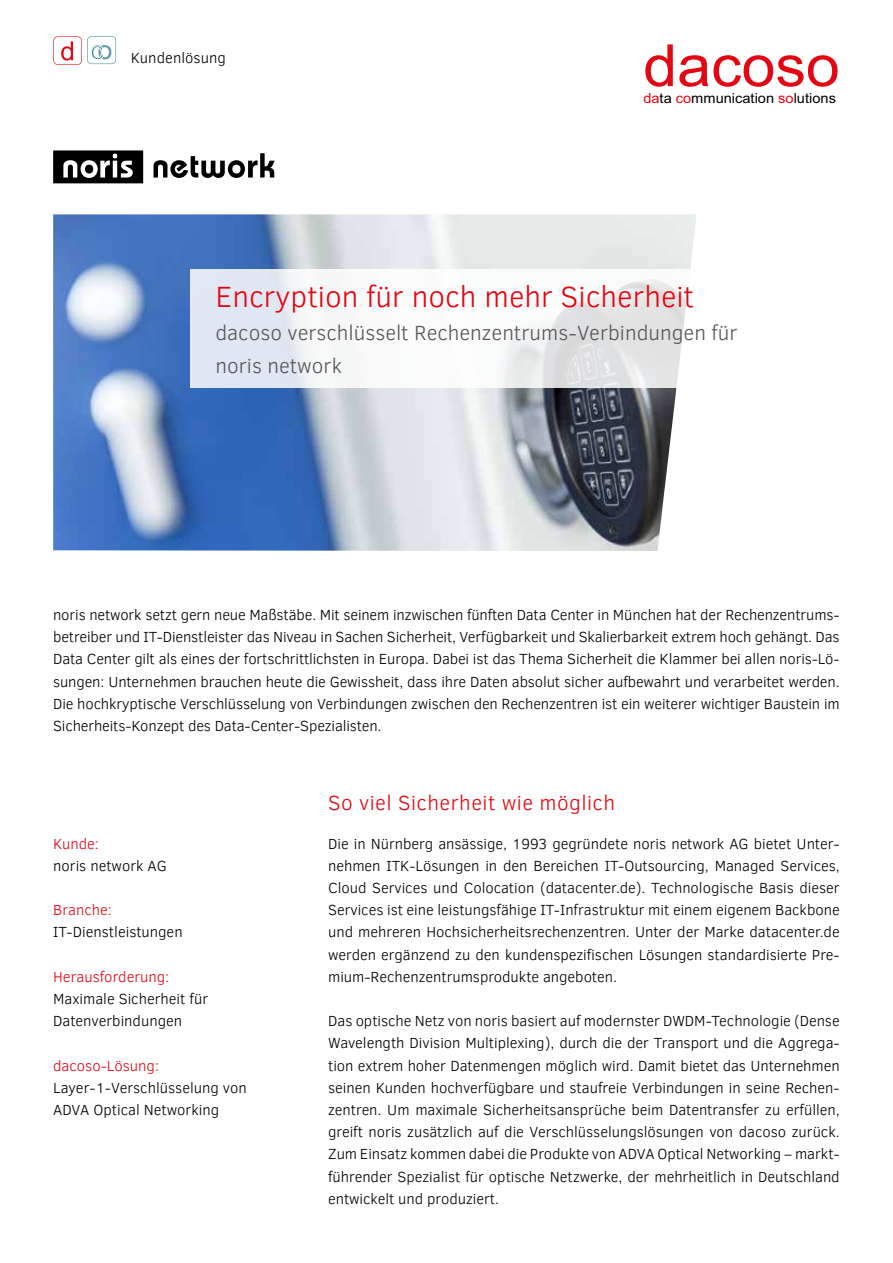
<style>
.page{position:relative;width:893px;height:1263px;background:#fff}
.page>*{position:absolute;margin:0;border:0;box-sizing:border-box;transform-origin:0 0}
.t1{font:58.2px "Arial";color:#e30613;scale:1.05 1}
.t2{font:300 30px "Clear Sans";color:#e30613}
.t3{font:25.35px "Arial";color:#2d828f;scale:1.04 1}
.t4{font:300 21px/33px "Clear Sans";color:#575756}
.t5{font:300 21px "Clear Sans";letter-spacing:.02em;color:#e30613}
.t6{font:300 15px/22.2px "Clear Sans";letter-spacing:-.005em;color:#000;text-align:justify}
.t7{font:300 15px "Clear Sans";color:#e30613}
.t8{font:13.95px "Arial";color:#000;scale:1.05 1}
.s1{color:#6398a3}
.s2{color:#e30613}
</style>
<div class="page">
<img style="left:53px;top:214px;width:644px;height:337px">
<svg style="left:191px;top:269px;width:506px;height:118px;fill:#f5f7f7"></svg>
<svg style="left:53px;top:36px;width:63px;height:29px"></svg>
<svg style="left:154px;top:153px;width:121px;height:25px"></svg>
<svg style="left:53px;top:150px;width:90px;height:33px"></svg>
<h3 class="t3" style="left:90px;top:34px;width:23px">c<span class="s1">o</span></h3>
<p class="t6" style="left:131px;top:47px;width:97px">Kundenlösung</p>
<h1 class="t1" style="left:643px;top:28px;width:189px">dacoso</h1>
<p class="t8" style="left:643px;top:89px;width:185px"><span class="s2">da</span>ta <span class="s2">co</span>mmunication <span class="s2">so</span>lutions</p>
<h2 class="t2" style="left:215px;top:277px;width:480px">Encryption für noch mehr Sicherheit</h2>
<h3 class="t4" style="left:215px;top:316px;width:524px">dacoso verschlüsselt Rechenzentrums-Verbindungen für noris network</h3>
<p class="t6" style="left:53px;top:604px;width:788px">noris network setzt gern neue Maßstäbe. Mit seinem inzwischen fünften Data Center in München hat der Rechenzentrums&shy;betreiber und IT-Dienstleister das Niveau in Sachen Sicherheit, Verfügbarkeit und Skalierbarkeit extrem hoch gehängt. Das Data Center gilt als eines der fortschrittlichsten in Europa. Dabei ist das Thema Sicherheit die Klammer bei allen noris-Lö&shy;sungen: Unternehmen brauchen heute die Gewissheit, dass ihre Daten absolut sicher aufbewahrt und verarbeitet werden.<br>Die hochkryptische Verschlüsselung von Verbindungen zwischen den Rechenzentren ist ein weiterer wichtiger Baustein im Sicherheits-Konzept des Data-Center-Spezialisten.</p>
<p class="t7" style="left:53px;top:833px;width:47px">Kunde:</p>
<p class="t6" style="left:53px;top:854px;width:115px">noris network AG</p>
<p class="t7" style="left:53px;top:900px;width:60px">Branche:</p>
<p class="t6" style="left:53px;top:921px;width:131px">IT-Dienstleistungen</p>
<p class="t7" style="left:53px;top:967px;width:118px">Herausforderung:</p>
<p class="t6" style="left:53px;top:988px;width:157px">Maximale Sicherheit für<br>Datenverbindungen</p>
<p class="t7" style="left:53px;top:1055px;width:107px">dacoso-Lösung:</p>
<p class="t6" style="left:53px;top:1076px;width:195px">Layer-1-Verschlüsselung von<br>ADVA Optical Networking</p>
<h3 class="t5" style="left:328px;top:789px;width:288px">So viel Sicherheit wie möglich</h3>
<p class="t6" style="left:328px;top:832px;width:513px">Die in Nürnberg ansässige, 1993 gegründete noris network AG bietet Unter&shy;nehmen ITK-Lösungen in den Bereichen IT-Outsourcing, Managed Services, Cloud Services und Colocation (datacenter.de). Technologische Basis dieser Services ist eine leistungsfähige IT-Infrastruktur mit einem eigenem Backbone und mehreren Hochsicherheitsrechenzentren. Unter der Marke datacenter.de werden ergänzend zu den kundenspezifischen Lösungen standardisierte Pre&shy;mium-Rechenzentrumsprodukte angeboten.</p>
<p class="t6" style="left:328px;top:1010px;width:513px">Das optische Netz von noris basiert auf modernster DWDM-Technologie (Dense Wavelength Division Multiplexing), durch die der Transport und die Aggrega&shy;tion extrem hoher Datenmengen möglich wird. Damit bietet das Unternehmen seinen Kunden hochverfügbare und staufreie Verbindungen in seine Rechen&shy;zentren. Um maximale Sicherheitsansprüche beim Datentransfer zu erfüllen, greift noris zusätzlich auf die Verschlüsselungslösungen von dacoso zurück.<br>Zum Einsatz kommen dabei die Produkte von ADVA Optical Networking – markt&shy;führender Spezialist für optische Netzwerke, der mehrheitlich in Deutschland entwickelt und produziert.</p>
</div>
